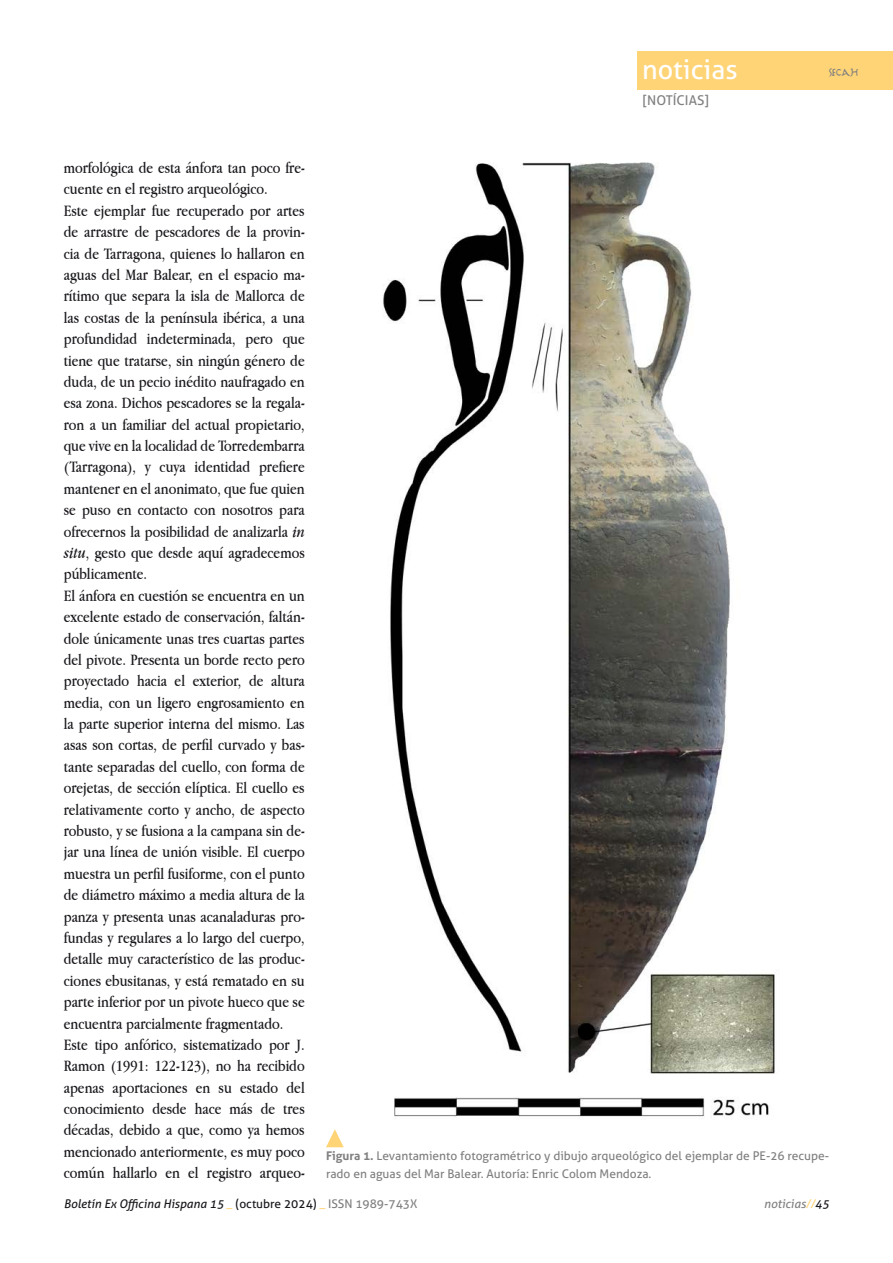
<style>
.page{position:relative;width:893px;height:1263px;background:#fff}
.page>*{position:absolute;margin:0;border:0;box-sizing:border-box;transform-origin:0 0}
.t1{font:27px "Aller";color:#fff}
.t2{font:18px "Marathon II";color:#808080}
.TextoCorrido{font:16.5px/21.5px "Apple Garamond";color:#1a171c;text-align:justify}
.t3{font:13.5px "Aller";color:#808080}
.pieFigura{font:12px/18px "Aller";color:#808080}
.t4{font:italic 12px "Aller";color:#1a171c}
.t5{font:italic 12px "Aller";color:#808080}
.s1{font-style:italic}
.s2{font-weight:700}
.s3{font-style:normal;color:#ffd476}
.s4{font-style:normal}
.s5{font-style:normal;color:#808080}
.s6{color:#ffd476}
.s7{color:#1a171c}
</style>
<div class="page">
<div style="left:638px;top:51px;width:255px;height:38px;background:#ffd476"></div>
<img style="left:383px;top:162px;width:392px;height:957px">
<svg style="left:326px;top:1129px;width:18px;height:18px"></svg>
<p class="TextoCorrido" style="left:64px;top:157px;width:242px">morfológica de esta ánfora tan poco fre&shy;cuente en el registro arqueológico.</p>
<p class="TextoCorrido" style="left:64px;top:199px;width:242px">Este ejemplar fue recuperado por artes de arrastre de pescadores de la provin&shy;cia de Tarragona, quienes lo hallaron en aguas del Mar Balear, en el espacio ma&shy;rítimo que separa la isla de Mallorca de las costas de la península ibérica, a una profundidad indeterminada, pero que tiene que tratarse, sin ningún género de duda, de un pecio inédito naufragado en esa zona. Dichos pescadores se la regala&shy;ron a un familiar del actual propietario, que vive en la localidad de Torredembarra (Tarragona), y cuya identidad prefiere mantener en el anonimato, que fue quien se puso en contacto con nosotros para ofrecernos la posibilidad de analizarla <span class="s1">in situ</span>, gesto que desde aquí agradecemos públicamente.</p>
<p class="TextoCorrido" style="left:64px;top:584px;width:242px">El ánfora en cuestión se encuentra en un excelente estado de conservación, faltán&shy;dole únicamente unas tres cuartas partes del pivote. Presenta un borde recto pero proyectado hacia el exterior, de altura media, con un ligero engrosamiento en la parte superior interna del mismo. Las asas son cortas, de perfil curvado y bas&shy;tante separadas del cuello, con forma de orejetas, de sección elíptica. El cuello es relativamente corto y ancho, de aspecto robusto, y se fusiona a la campana sin de&shy;jar una línea de unión visible. El cuerpo muestra un perfil fusiforme, con el punto de diámetro máximo a media altura de la panza y presenta unas acanaladuras pro&shy;fundas y regulares a lo largo del cuerpo, detalle muy característico de las produc&shy;ciones ebusitanas, y está rematado en su parte inferior por un pivote hueco que se encuentra parcialmente fragmentado.</p>
<p class="TextoCorrido" style="left:64px;top:1033px;width:242px">Este tipo anfórico, sistematizado por J.<br>Ramon (1991: 122-123), no ha recibido apenas aportaciones en su estado del conocimiento desde hace más de tres décadas, debido a que, como ya hemos mencionado anteriormente, es muy poco común hallarlo en el registro arqueo-</p>
<h1 class="t1" style="left:642px;top:53px;width:97px">noticias</h1>
<p class="t2" style="left:829px;top:64px;width:31px">secah</p>
<p class="t3" style="left:643px;top:92px;width:67px">[NOTÍCIAS]</p>
<p class="pieFigura" style="left:326px;top:1147px;width:505px"><span class="s2">Figura 1.</span> Levantamiento fotogramétrico y dibujo arqueológico del ejemplar de PE-26 recupe&shy;rado en aguas del Mar Balear. Autoría: Enric Colom Mendoza.</p>
<p class="t4" style="left:64px;top:1196px;width:355px">Boletín Ex Officina Hispana 15 <span class="s3">_</span> <span class="s4">(octubre 2024)</span> <span class="s3">_</span> <span class="s5">ISSN 1989-743X</span></p>
<p class="t5" style="left:764px;top:1196px;width:67px">noticias<span class="s6">//</span><span class="s7">45</span></p>
</div>
